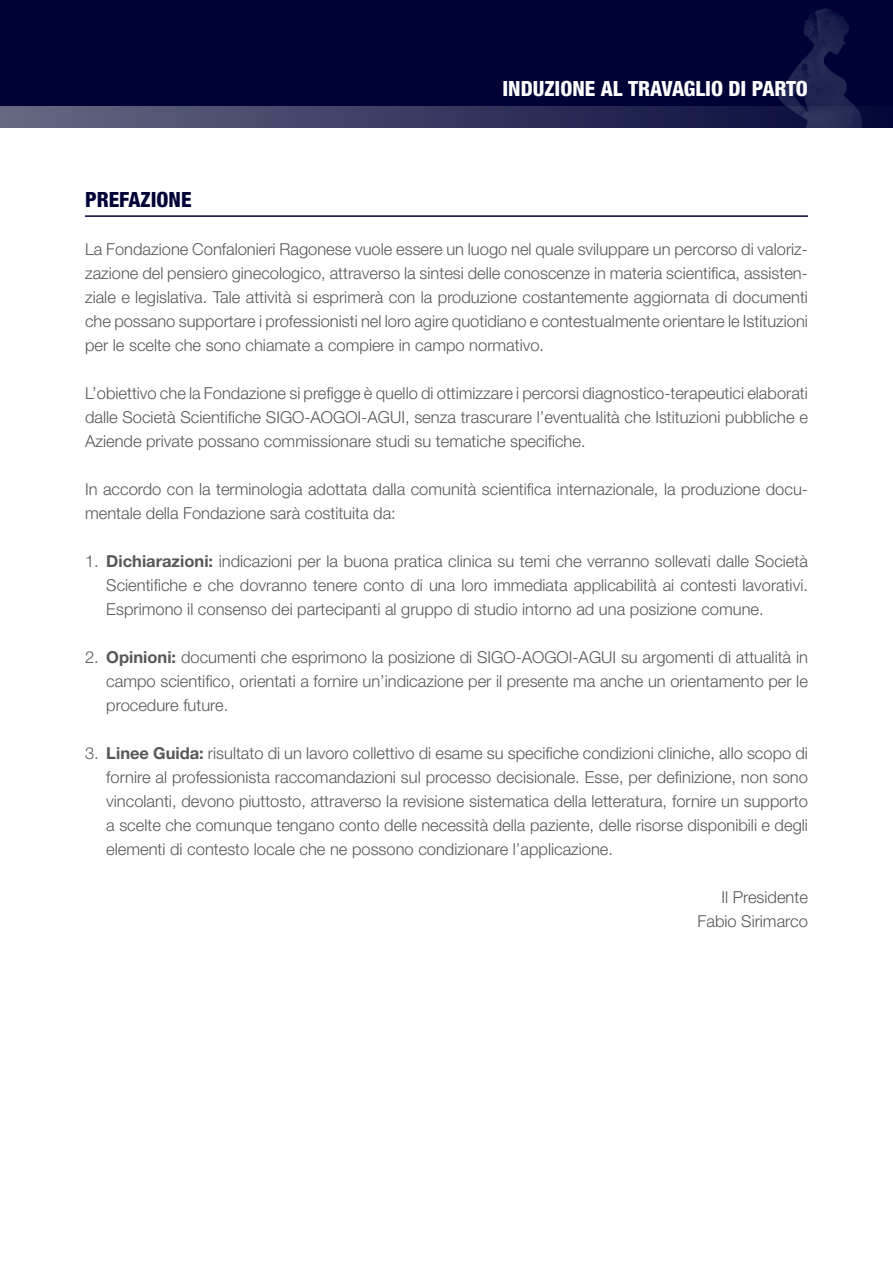
<style>
.page{position:relative;width:893px;height:1263px;background:#fff}
.page>*{position:absolute;margin:0;border:0;box-sizing:border-box;transform-origin:0 0}
.t1{font:800 condensed 21px "Helvetica Neue LT Std";color:#fff}
.t2{font:800 condensed 21px "Helvetica Neue LT Std";color:#000236}
.t3{font:300 16.5px/24px "Helvetica Neue LT Std";color:#57585a;text-align:justify}
.s1{font-weight:700}
</style>
<div class="page">
<div style="left:0;top:0;width:893px;height:128px;background:#000236"></div>
<img style="left:778px;top:8px;width:77px;height:98px">
<svg style="left:0;top:106px;width:862px;height:22px;background:#393b61"></svg>
<hr style="left:85px;top:215px;width:723px;height:2px;background:#000236">
<p class="t1" style="left:502px;top:75px;width:307px">INDUZIONE AL TRAVAGLIO DI PARTO</p>
<p class="t2" style="left:85px;top:186px;width:108px">PREFAZIONE</p>
<p class="t3" style="left:85px;top:237px;width:724px">La Fondazione Confalonieri Ragonese vuole essere un luogo nel quale sviluppare un percorso di valoriz‑ zazione del pensiero ginecologico, attraverso la sintesi delle conoscenze in materia scientifica, assisten‑ ziale e legislativa. Tale attività si esprimerà con la produzione costantemente aggiornata di documenti che possano supportare i professionisti nel loro agire quotidiano e contestualmente orientare le Istituzioni per le scelte che sono chiamate a compiere in campo normativo.</p>
<p class="t3" style="left:85px;top:381px;width:724px">L’obiettivo che la Fondazione si prefigge è quello di ottimizzare i percorsi diagnostico‑terapeutici elaborati dalle Società Scientifiche SIGO‑AOGOI‑AGUI, senza trascurare l’eventualità che Istituzioni pubbliche e Aziende private possano commissionare studi su tematiche specifiche.</p>
<p class="t3" style="left:85px;top:477px;width:724px">In accordo con la terminologia adottata dalla comunità scientifica internazionale, la produzione docu‑ mentale della Fondazione sarà costituita da:</p>
<p class="t3" style="left:106px;top:549px;width:703px;text-indent:-21px">1. <span class="s1">Dichiarazioni:</span> indicazioni per la buona pratica clinica su temi che verranno sollevati dalle Società Scientifiche e che dovranno tenere conto di una loro immediata applicabilità ai contesti lavorativi.<br>Esprimono il consenso dei partecipanti al gruppo di studio intorno ad una posizione comune.</p>
<p class="t3" style="left:106px;top:645px;width:703px;text-indent:-21px">2. <span class="s1">Opinioni:</span> documenti che esprimono la posizione di SIGO‑AOGOI‑AGUI su argomenti di attualità in campo scientifico, orientati a fornire un’indicazione per il presente ma anche un orientamento per le procedure future.</p>
<p class="t3" style="left:106px;top:741px;width:703px;text-indent:-21px">3. <span class="s1">Linee Guida:</span> risultato di un lavoro collettivo di esame su specifiche condizioni cliniche, allo scopo di fornire al professionista raccomandazioni sul processo decisionale. Esse, per definizione, non sono vincolanti, devono piuttosto, attraverso la revisione sistematica della letteratura, fornire un supporto a scelte che comunque tengano conto delle necessità della paziente, delle risorse disponibili e degli elementi di contesto locale che ne possono condizionare l’applicazione.</p>
<p class="t3" style="left:698px;top:885px;width:112px;text-align:right">Il Presidente<br>Fabio Sirimarco</p>
</div>
